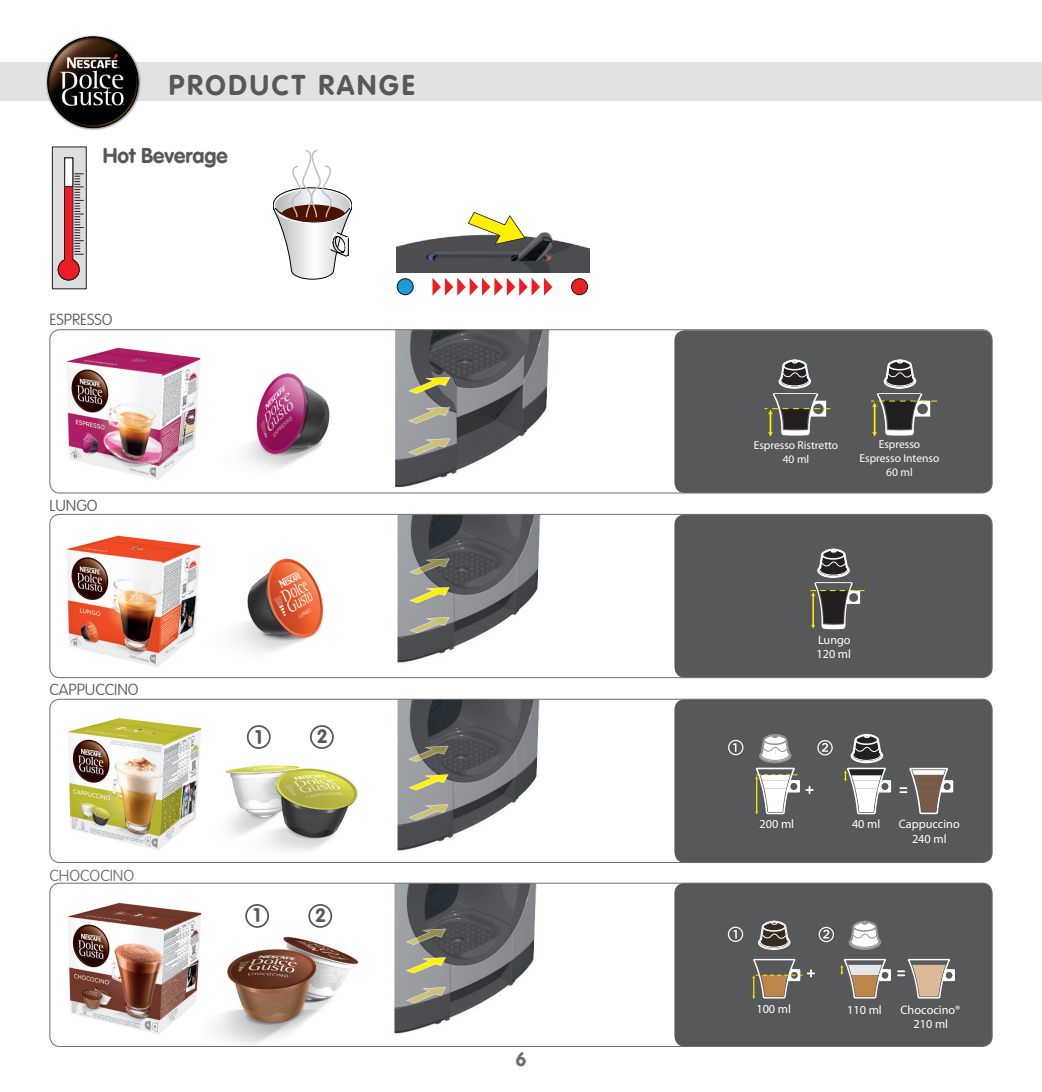
<style>
.page{position:relative;width:1042px;height:1092px;background:#fff}
.page>*{position:absolute;margin:0;border:0;box-sizing:border-box;transform-origin:0 0}
.t1{font:700 28px "VAG Rounded LT Com";letter-spacing:.1em;color:#57585a}
.t2{font:700 21px "VAG Rounded LT Com";color:#57585a}
.t3{font:700 19.25px "VAG Rounded LT Com";color:#57585a}
.t4{font:700 19.25px "VAG Rounded LT Com";color:#6c6d70}
.t5{font:100 15.75px "VAG Rounded LT Com";color:#57585a}
.t6{font:100 15.75px "VAG Rounded LT Com";color:#6c6d70}
.t7{font:12.25px/14.3px "Myriad Pro";color:#fff;text-align:center}
.t8{font:11.55px/14px "Myriad Pro";color:#fff;text-align:center}
</style>
<div class="page">
<div style="left:1px;top:63px;width:1041px;height:38px;background:#e1e2e4"></div>
<img style="left:40px;top:35px;width:101px;height:95px">
<img style="left:397px;top:516px;width:144px;height:147px">
<img style="left:410px;top:558px;width:39px;height:16px">
<svg style="left:410px;top:587px;width:39px;height:16px"></svg>
<img style="left:410px;top:617px;width:39px;height:16px">
<img style="left:397px;top:701px;width:143px;height:150px">
<img style="left:409px;top:745px;width:39px;height:16px">
<svg style="left:409px;top:774px;width:39px;height:16px"></svg>
<img style="left:409px;top:804px;width:39px;height:16px">
<div style="left:674px;top:330px;width:318px;height:162px;background:#57585a"></div>
<svg style="left:871px;top:360px;width:66px;height:76px;background:#666562"></svg>
<svg style="left:765px;top:360px;width:65px;height:76px;background:#686865"></svg>
<div style="left:52px;top:147px;width:35px;height:142px;background:#dcdddf;border:1px solid #231f20"></div>
<svg style="left:57px;top:157px;width:26px;height:124px"></svg>
<div style="left:65px;top:158px;width:8px;height:29px;background:#fff;border:1px solid #231f20"></div>
<svg style="left:273px;top:150px;width:79px;height:129px"></svg>
<svg style="left:432px;top:278px;width:120px;height:18px"></svg>
<img style="left:397px;top:232px;width:192px;height:41px">
<svg style="left:468px;top:212px;width:57px;height:33px"></svg>
<svg style="left:397px;top:278px;width:17px;height:17px"></svg>
<svg style="left:571px;top:278px;width:17px;height:17px"></svg>
<div style="left:674px;top:514px;width:318px;height:163px;background:#57585a"></div>
<svg style="left:809px;top:549px;width:55px;height:80px;background:#646460"></svg>
<div style="left:674px;top:699px;width:318px;height:163px;background:#57585a"></div>
<svg style="left:822px;top:742px;width:6px;height:9px"></svg>
<div style="left:817px;top:740px;width:15px;height:15px;border:1px solid #fff;border-radius:50%"></div>
<svg style="left:733px;top:743px;width:3px;height:9px"></svg>
<div style="left:728px;top:739px;width:15px;height:16px;border:1px solid #fff;border-radius:50%"></div>
<svg style="left:899px;top:767px;width:55px;height:82px;background:#6f6a69"></svg>
<svg style="left:754px;top:734px;width:59px;height:81px"></svg>
<svg style="left:844px;top:734px;width:48px;height:81px"></svg>
<img style="left:394px;top:884px;width:143px;height:150px">
<img style="left:406px;top:928px;width:40px;height:16px">
<svg style="left:406px;top:957px;width:40px;height:16px"></svg>
<img style="left:406px;top:987px;width:40px;height:16px">
<div style="left:674px;top:883px;width:318px;height:163px;background:#57585a"></div>
<svg style="left:823px;top:929px;width:6px;height:9px"></svg>
<div style="left:818px;top:926px;width:16px;height:16px;border:1px solid #fff;border-radius:50%"></div>
<svg style="left:758px;top:921px;width:32px;height:28px"></svg>
<svg style="left:733px;top:929px;width:4px;height:9px"></svg>
<div style="left:728px;top:926px;width:15px;height:15px;border:1px solid #fff;border-radius:50%"></div>
<svg style="left:849px;top:921px;width:32px;height:28px"></svg>
<svg style="left:751px;top:958px;width:64px;height:68px;background:#706a62"></svg>
<svg style="left:840px;top:958px;width:116px;height:68px;background:#7d7671"></svg>
<img style="left:395px;top:331px;width:155px;height:157px">
<svg style="left:409px;top:377px;width:41px;height:17px"></svg>
<img style="left:408px;top:407px;width:42px;height:17px">
<img style="left:409px;top:438px;width:41px;height:17px">
<img style="left:51px;top:703px;width:151px;height:147px">
<img style="left:52px;top:887px;width:150px;height:147px">
<img style="left:201px;top:747px;width:157px;height:105px">
<img style="left:215px;top:936px;width:144px;height:108px">
<img style="left:66px;top:347px;width:135px;height:133px">
<img style="left:66px;top:535px;width:135px;height:132px">
<img style="left:244px;top:373px;width:86px;height:97px">
<img style="left:235px;top:558px;width:89px;height:95px">
<div style="left:247px;top:725px;width:24px;height:23px;border:2px solid #57585a;border-radius:50%"></div>
<div style="left:310px;top:725px;width:24px;height:23px;border:2px solid #57585a;border-radius:50%"></div>
<div style="left:245px;top:903px;width:24px;height:24px;border:2px solid #57585a;border-radius:50%"></div>
<div style="left:308px;top:903px;width:24px;height:24px;border:2px solid #57585a;border-radius:50%"></div>
<div style="left:50px;top:699px;width:942px;height:163px;border:1px solid #6c6d70;border-radius:10px"></div>
<div style="left:50px;top:882px;width:942px;height:164px;border:1px solid #6c6d70;border-radius:10px"></div>
<div style="left:50px;top:329px;width:942px;height:164px;border:1px solid #6c6d70;border-radius:10px"></div>
<div style="left:50px;top:514px;width:942px;height:164px;border:1px solid #6c6d70;border-radius:10px"></div>
<h1 class="t1" style="left:169px;top:68px;width:247px">PRODUCT RANGE</h1>
<h2 class="t2" style="left:103px;top:142px;width:126px">Hot Beverage</h2>
<p class="t5" style="left:50px;top:310px;width:64px">ESPRESSO</p>
<p class="t5" style="left:50px;top:496px;width:50px">LUNGO</p>
<p class="t5" style="left:50px;top:680px;width:90px">CAPPUCCINO</p>
<p class="t6" style="left:50px;top:866px;width:86px">CHOCOCINO</p>
<h3 class="t3" style="left:255px;top:724px;width:9px">1</h3>
<h3 class="t3" style="left:317px;top:724px;width:13px">2</h3>
<h3 class="t3" style="left:254px;top:903px;width:9px">1</h3>
<h3 class="t3" style="left:315px;top:903px;width:13px">2</h3>
<h3 class="t4" style="left:515px;top:1047px;width:13px">6</h3>
<p class="t8" style="left:754px;top:438px;width:86px">Espresso Ristretto<br>40 ml</p>
<p class="t8" style="left:859px;top:437px;width:82px">Espresso<br>Espresso Intenso<br>60 ml</p>
<p class="t7" style="left:816px;top:632px;width:36px;text-align:left">Lungo<br>120 ml</p>
<p class="t7" style="left:759px;top:816px;width:36px">200 ml</p>
<p class="t7" style="left:852px;top:816px;width:30px">40 ml</p>
<p class="t7" style="left:899px;top:815px;width:62px;line-height:15.4px">Cappuccino<br>240 ml</p>
<p class="t7" style="left:756px;top:1001px;width:36px">100 ml</p>
<p class="t7" style="left:847px;top:1002px;width:36px">110 ml</p>
<p class="t7" style="left:900px;top:1002px;width:61px">Chococino®<br>210 ml</p>
</div>
